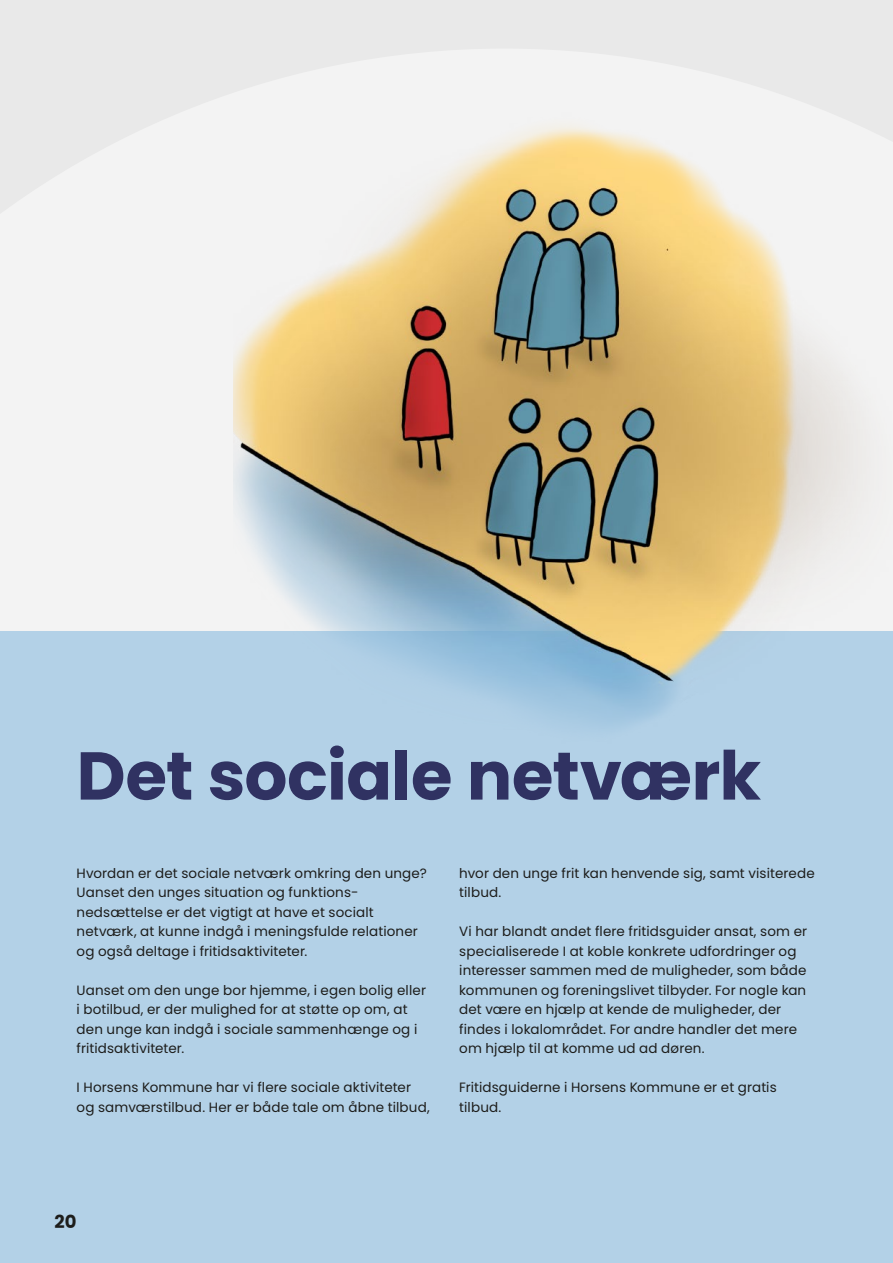
<style>
.page{position:relative;width:893px;height:1263px;background:#fff}
.page>*{position:absolute;margin:0;border:0;box-sizing:border-box;transform-origin:0 0}
.t1{font:700 67.5px "Poppins";letter-spacing:-.01em;color:#303262}
.t2{font:700 18px "Poppins";color:#1d1d1b}
.B1{font:13.5px/19.5px "Poppins";letter-spacing:.01em;color:#1d1d1b}
</style>
<div class="page">
<svg style="left:0;top:0;width:893px;height:631px"></svg>
<div style="left:0;top:631px;width:893px;height:632px;background:#b3d1e7"></div>
<img style="left:234px;top:19px;width:659px;height:707px">
<h1 class="t1" style="left:77px;top:737px;width:686px">Det sociale netværk</h1>
<p class="B1" style="left:77px;top:863px;width:352px">Hvordan er det sociale netværk omkring den unge?</p>
<p class="B1" style="left:77px;top:883px;width:343px">Uanset den unges situation og funktions&shy;nedsættelse er det vigtigt at have et socialt netværk, at kunne indgå i meningsfulde relationer og også deltage i fritidsaktiviteter.</p>
<p class="B1" style="left:77px;top:980px;width:351px">Uanset om den unge bor hjemme, i egen bolig eller i botilbud, er der mulighed for at støtte op om, at den unge kan indgå i sociale sammenhænge og i fritidsaktiviteter.</p>
<p class="B1" style="left:77px;top:1078px;width:355px">I Horsens Kommune har vi flere sociale aktiviteter og samværstilbud. Her er både tale om åbne tilbud,</p>
<p class="B1" style="left:459px;top:863px;width:357px">hvor den unge frit kan henvende sig, samt visiterede tilbud.</p>
<p class="B1" style="left:459px;top:922px;width:349px">Vi har blandt andet flere fritidsguider ansat, som er specialiserede I at koble konkrete udfordringer og interesser sammen med de muligheder, som både kommunen og foreningslivet tilbyder. For nogle kan det være en hjælp at kende de muligheder, der findes i lokalområdet. For andre handler det mere om hjælp til at komme ud ad døren.</p>
<p class="B1" style="left:459px;top:1078px;width:319px">Fritidsguiderne i Horsens Kommune er et gratis tilbud.</p>
<h2 class="t2" style="left:54px;top:1211px;width:24px">20</h2>
</div>
